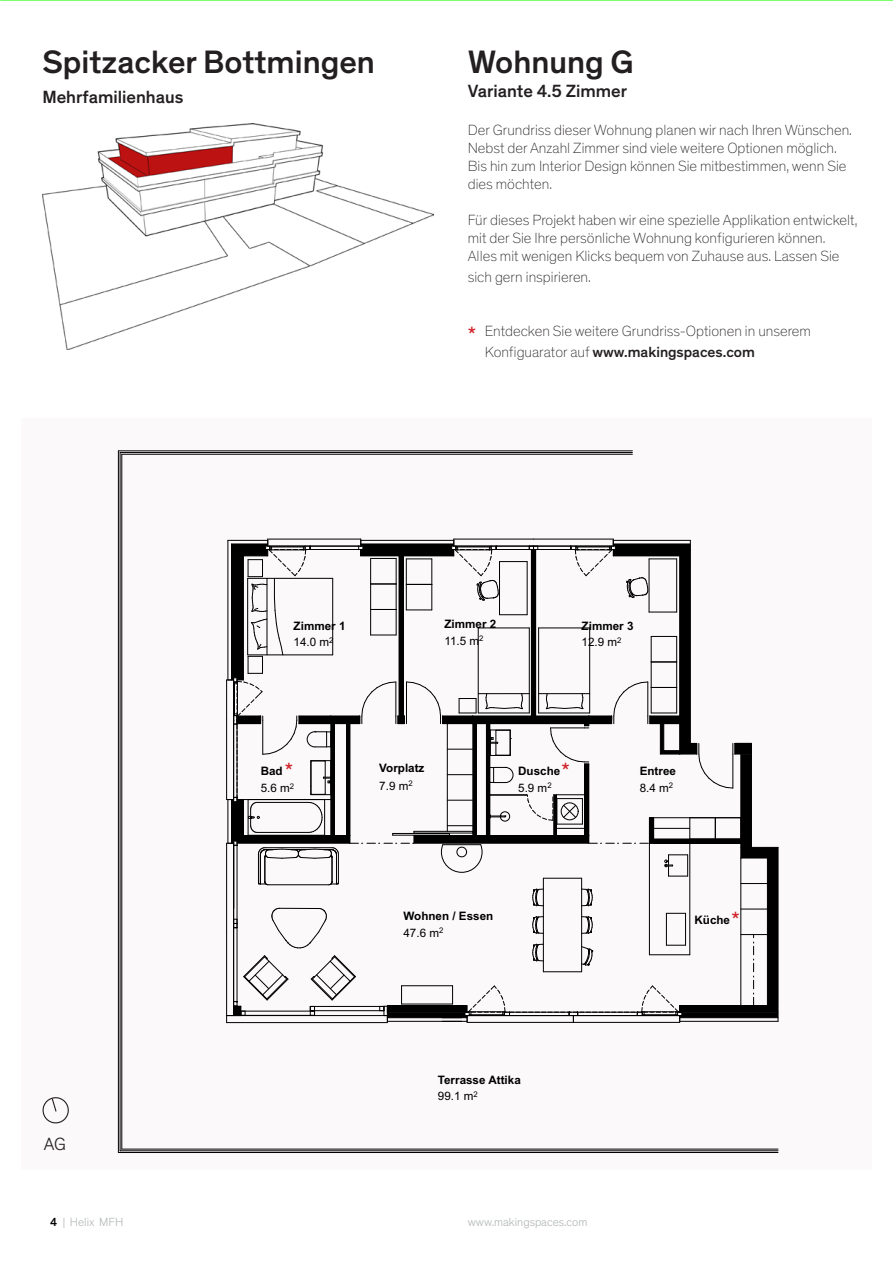
<style>
.page{position:relative;width:893px;height:1263px;background:#fff}
.page>*{position:absolute;margin:0;border:0;box-sizing:border-box;transform-origin:0 0}
.t1{font:500 33px "Theinhardt";color:#231f20}
.t2{font:19.5px "Theinhardt";color:#d1232a}
.t3{font:500 18px "Theinhardt";color:#231f20}
.t4{font:300 18px "Theinhardt";color:#231f20}
.t5{font:100 15px "Theinhardt";color:#231f20}
.t6{font:500 15px "Theinhardt";color:#231f20}
.t7{font:300 12px "Theinhardt";color:#b1b5b6}
.t8{font:700 11.7px/16.6px "Arial";color:#000}
.t9{font:11.7px/16.6px "Arial";color:#000}
.s1{font-weight:100}
.s2{font-weight:400}
.s3{font-weight:700}
.s4{font-weight:500;color:#000}
</style>
<div class="page">
<div style="left:21px;top:418px;width:851px;height:751px;background:#fbf9f9"></div>
<hr style="left:227px;top:1022px;width:160px;height:1px;background:#000">
<hr style="left:467px;top:1022px;width:106px;height:1px;background:#000">
<hr style="left:573px;top:1022px;width:107px;height:1px;background:#000">
<hr style="left:778px;top:847px;width:1px;height:174px;background:#000">
<hr style="left:120px;top:452px;width:512px;height:1px;background:#000">
<hr style="left:120px;top:452px;width:1px;height:699px;background:#000">
<hr style="left:122px;top:454px;width:1px;height:695px;background:#000">
<hr style="left:122px;top:454px;width:510px;height:1px;background:#000">
<hr style="left:120px;top:1150px;width:658px;height:1px;background:#000">
<hr style="left:122px;top:1149px;width:656px;height:1px;background:#000">
<hr style="left:1px;top:0;width:892px;height:1px;background:#21fe06">
<hr style="left:118px;top:451px;width:514px;height:1px;background:#000">
<hr style="left:118px;top:451px;width:1px;height:701px;background:#000">
<hr style="left:118px;top:1152px;width:660px;height:1px;background:#000">
<svg style="left:226px;top:539px;width:552px;height:483px"></svg>
<svg style="left:42px;top:1097px;width:27px;height:27px"></svg>
<img style="left:43px;top:123px;width:391px;height:226px">
<p class="t1" style="left:43px;top:42px;width:334px">Spitzacker Bottmingen</p>
<p class="t3" style="left:43px;top:86px;width:142px">Mehrfamilienhaus</p>
<p class="t1" style="left:468px;top:42px;width:167px">Wohnung G</p>
<p class="t3" style="left:468px;top:80px;width:161px">Variante 4.5 Zimmer</p>
<p class="t5" style="left:468px;top:122px;width:386px">Der Grundriss dieser Wohnung planen wir nach Ihren Wünschen.</p>
<p class="t5" style="left:468px;top:140px;width:371px">Nebst der Anzahl Zimmer sind viele weitere Optionen möglich.</p>
<p class="t5" style="left:468px;top:158px;width:380px">Bis hin zum Interior Design können Sie mitbestimmen, wenn Sie</p>
<p class="t5" style="left:468px;top:176px;width:86px">dies möchten.</p>
<p class="t5" style="left:468px;top:212px;width:391px">Für dieses Projekt haben wir eine spezielle Applikation entwickelt,</p>
<p class="t5" style="left:468px;top:230px;width:359px">mit der Sie Ihre persönliche Wohnung konfigurieren können.</p>
<p class="t5" style="left:468px;top:248px;width:373px">Alles mit wenigen Klicks bequem von Zuhause aus. Lassen Sie</p>
<p class="t5" style="left:468px;top:269px;width:125px">sich gern inspirieren.</p>
<p class="t2" style="left:468px;top:322px;width:10px">*</p>
<p class="t5" style="left:485px;top:322px;width:328px">Entdecken Sie weitere Grundriss-Optionen in unserem</p>
<p class="t6" style="left:485px;top:343px;width:272px"><span class="s1">Konfiguarator auf</span> www.makingspaces.com</p>
<p class="t8" style="left:294px;top:618px;width:53px">Zimmer 1<br><span class="s2">14.0 m</span><sup>2</sup></p>
<p class="t8" style="left:444px;top:616px;width:53px">Zimmer 2<br><span class="s2">11.5 m</span><sup>2</sup></p>
<p class="t8" style="left:582px;top:618px;width:53px">Zimmer 3<br><span class="s2">12.9 m</span><sup>2</sup></p>
<p class="t2" style="left:285px;top:758px;width:10px">*</p>
<p class="t2" style="left:561px;top:758px;width:10px">*</p>
<p class="t8" style="left:379px;top:760px;width:47px;line-height:17.5px">Vorplatz<br><span class="s2">7.9 m</span><sup>2</sup></p>
<p class="t9" style="left:261px;top:764px;width:35px"><span class="s3">Bad<br></span>5.6 m<sup>2</sup></p>
<p class="t8" style="left:518px;top:763px;width:44px">Dusche<br><span class="s2">5.9 m</span><sup>2</sup></p>
<p class="t8" style="left:640px;top:763px;width:38px">Entree<br><span class="s2">8.4 m</span><sup>2</sup></p>
<p class="t8" style="left:403px;top:909px;width:91px">Wohnen / Essen<br><span class="s2">47.6 m</span><sup>2</sup></p>
<p class="t2" style="left:731px;top:907px;width:10px">*</p>
<p class="t8" style="left:694px;top:913px;width:37px">Küche</p>
<p class="t4" style="left:44px;top:1133px;width:24px">AG</p>
<p class="t8" style="left:438px;top:1072px;width:84px">Terrasse Attika<br><span class="s2">99.1 m</span><sup>2</sup></p>
<p class="t7" style="left:50px;top:1215px;width:75px"><span class="s4">4</span> | Helix MFH</p>
<p class="t7" style="left:468px;top:1215px;width:121px">www.makingspaces.com</p>
</div>
